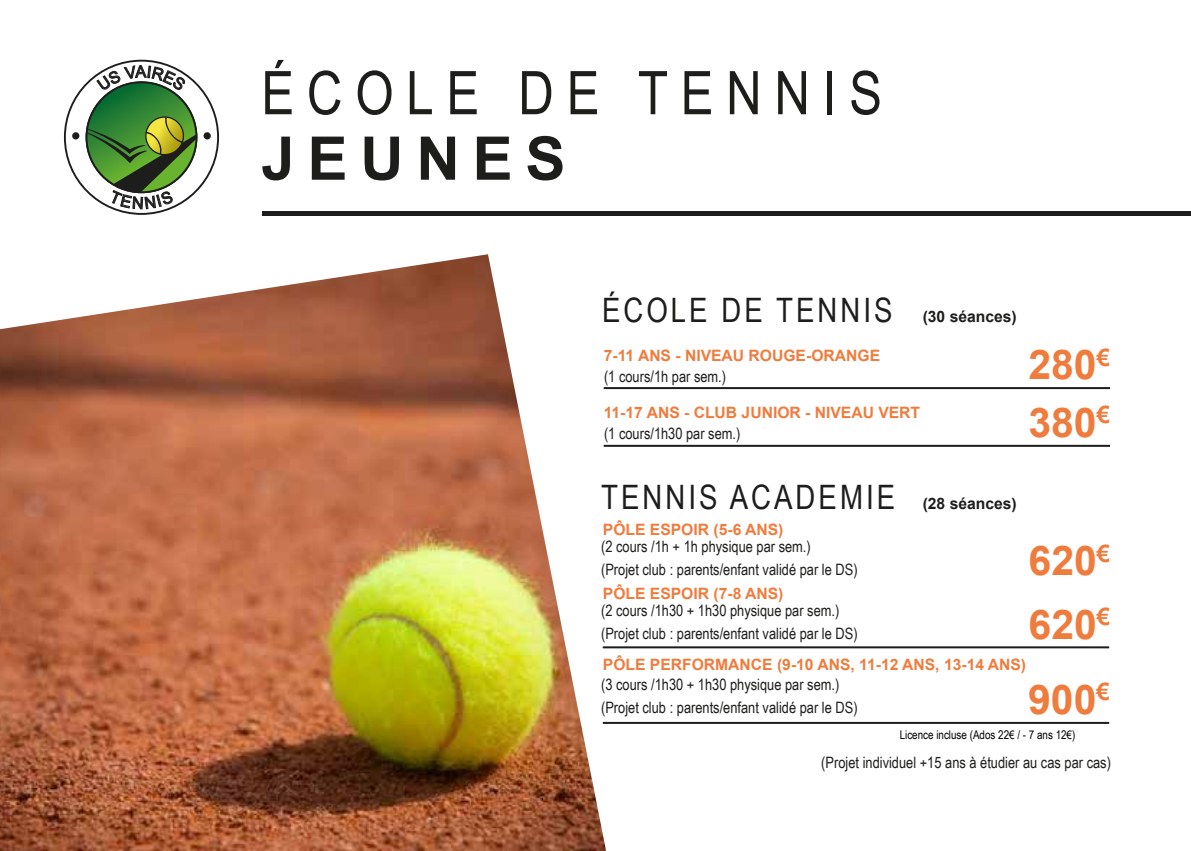
<style>
.page{position:relative;width:1191px;height:851px;background:#fff}
.page>*{position:absolute;margin:0;border:0;box-sizing:border-box;transform-origin:0 0}
.t1{font:60.2px "Arial Narrow";letter-spacing:.21em;color:#1d1d1b}
.t2{font:700 60.2px "Arial";letter-spacing:.21em;color:#1d1d1b}
.t3{font:700 41px/57.2px "Arial";color:#ef7c3d}
.t4{font:33.6px "Arial Narrow";letter-spacing:.09em;color:#1d1d1b}
.t5{font:15.6px/22.8px "Arial Narrow";color:#1d1d1b}
.t6{font:700 15.6px "Arial";color:#ef7c3d}
.t7{font:700 15.6px "Arial";color:#1d1d1b}
.t8{font:12px "Arial Narrow";color:#000}
</style>
<div class="page">
<hr style="left:263px;top:212px;width:928px;height:4px;background:#1d1d1b">
<hr style="left:604px;top:387px;width:506px;height:2px;background:#1d1d1b">
<hr style="left:604px;top:445px;width:506px;height:2px;background:#1d1d1b">
<hr style="left:603px;top:646px;width:506px;height:2px;background:#1d1d1b">
<hr style="left:603px;top:721px;width:506px;height:2px;background:#1d1d1b">
<img style="left:0;top:254px;width:606px;height:596px">
<svg style="left:64px;top:60px;width:155px;height:155px"></svg>
<h1 class="t1" style="left:261px;top:49px;width:622px">ÉCOLE DE TENNIS</h1>
<h1 class="t2" style="left:261px;top:116px;width:306px">JEUNES</h1>
<h3 class="t4" style="left:602px;top:286px;width:292px">ÉCOLE DE TENNIS</h3>
<p class="t6" style="left:604px;top:344px;width:278px">7-11 ANS - NIVEAU ROUGE-ORANGE</p>
<p class="t5" style="left:604px;top:364px;width:124px">(1 cours/1h par sem.)</p>
<p class="t7" style="left:922px;top:306px;width:96px">(30 séances)</p>
<p class="t6" style="left:604px;top:401px;width:318px">11-17 ANS - CLUB JUNIOR - NIVEAU VERT</p>
<p class="t5" style="left:604px;top:421px;width:138px">(1 cours/1h30 par sem.)</p>
<h2 class="t3" style="left:1028px;top:337px;width:83px">280<sup>€<br></sup>380<sup>€</sup></h2>
<h3 class="t4" style="left:601px;top:472px;width:295px">TENNIS ACADEMIE</h3>
<p class="t6" style="left:603px;top:519px;width:182px">PÔLE ESPOIR (5-6 ANS)</p>
<p class="t5" style="left:601px;top:535px;width:258px">(2 cours /1h + 1h physique par sem.)<br>(Projet club : parents/enfant validé par le DS)</p>
<p class="t7" style="left:922px;top:492px;width:96px">(28 séances)</p>
<h2 class="t3" style="left:1028px;top:532px;width:83px">620<sup>€</sup></h2>
<p class="t6" style="left:603px;top:582px;width:182px">PÔLE ESPOIR (7-8 ANS)</p>
<p class="t5" style="left:601px;top:598px;width:258px">(2 cours /1h30 + 1h30 physique par sem.) (Projet club : parents/enfant validé par le DS)</p>
<p class="t5" style="left:601px;top:672px;width:258px">(3 cours /1h30 + 1h30 physique par sem.) (Projet club : parents/enfant validé par le DS)</p>
<p class="t5" style="left:821px;top:750px;width:291px">(Projet individuel +15 ans à étudier au cas par cas)</p>
<h2 class="t3" style="left:1028px;top:596px;width:83px">620<sup>€</sup></h2>
<p class="t6" style="left:603px;top:653px;width:425px">PÔLE PERFORMANCE (9-10 ANS, 11-12 ANS, 13-14 ANS)</p>
<h2 class="t3" style="left:1028px;top:671px;width:83px">900<sup>€</sup></h2>
<p class="t8" style="left:899px;top:725px;width:177px">Licence incluse (Ados 22€ / - 7 ans 12€)</p>
</div>
